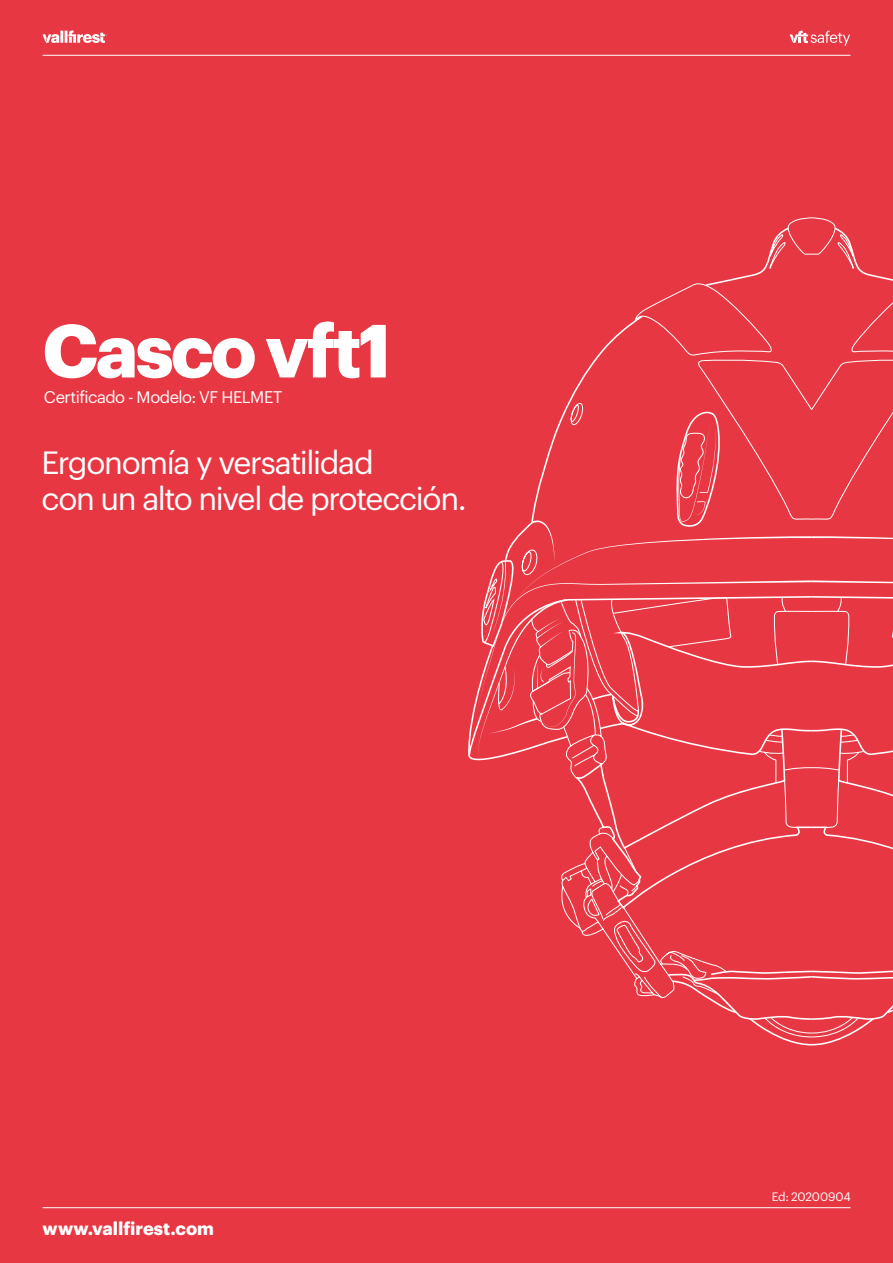
<style>
.page{position:relative;width:893px;height:1263px;background:#e73743}
.page>*{position:absolute;margin:0;border:0;box-sizing:border-box;transform-origin:0 0}
.t1{font:700 73.5px "Graphik";letter-spacing:-.035em;color:#fff}
.t2{font:31.5px/36px "Graphik";letter-spacing:-.045em;color:#fff}
.t3{font:700 18px "Graphik";color:#fff}
.t4{font:16.5px "Graphik";letter-spacing:-.03em;color:#fff}
.t5{font:12px "Graphik";letter-spacing:-.015em;color:#fff}
</style>
<div class="page">
<hr style="left:43px;top:55px;width:807px;height:1px;background:#fff">
<svg style="left:790px;top:31px;width:60px;height:15px"></svg>
<svg style="left:43px;top:30px;width:64px;height:13px"></svg>
<hr style="left:43px;top:1207px;width:807px;height:1px;background:#fff">
<svg style="left:478px;top:217px;width:415px;height:829px"></svg>
<h1 class="t1" style="left:43px;top:294px;width:350px">Casco vft1</h1>
<p class="t4" style="left:44px;top:384px;width:240px">Certificado - Modelo: VF HELMET</p>
<p class="t2" style="left:41px;top:442px;width:427px">Ergonomía y versatilidad<br>con un alto nivel de protección.</p>
<p class="t3" style="left:43px;top:1215px;width:173px">www.vallfirest.com</p>
<p class="t5" style="left:772px;top:1187px;width:81px">Ed: 20200904</p>
</div>
